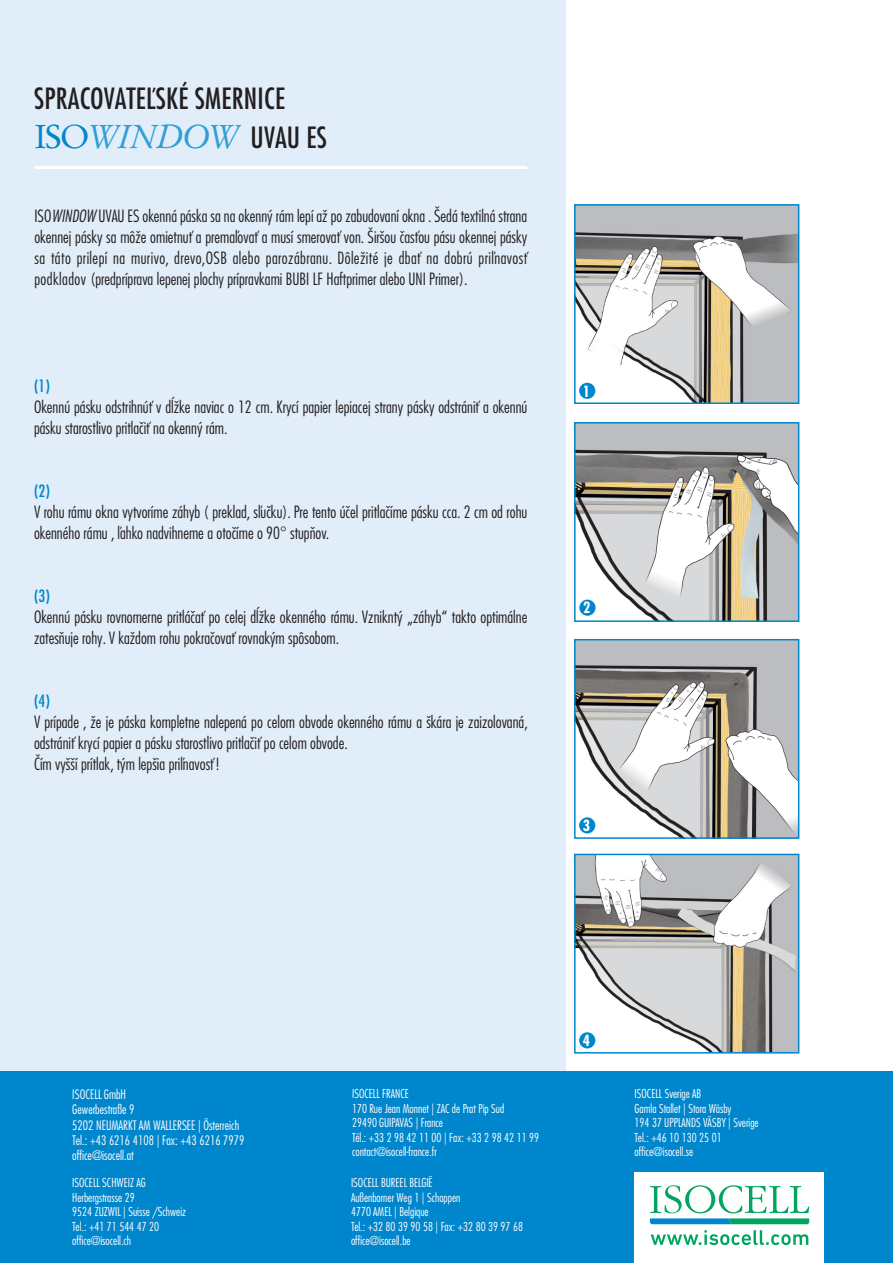
<style>
.page{position:relative;width:893px;height:1263px;background:#fff}
.page>*{position:absolute;margin:0;border:0;box-sizing:border-box;transform-origin:0 0}
.t1{font:italic 33px "Stempel Garamond LT Pro";letter-spacing:-.05em;color:#309ed8}
.t2{font:500 condensed 28.5px "Futura LT Pro";letter-spacing:.01em;color:#231f20}
.t3{font:300 condensed 16.5px/21px "Futura LT Pro";color:#231f20}
.t4{font:500 condensed 16.5px "Futura LT Pro";color:#0086cc}
.t5{font:700 condensed 15px "Futura LT Pro";color:#fff}
.t6{font:300 condensed 12.75px/15.3px "Futura LT Pro";color:#fff}
.t7{font:300 condensed 12px/14.4px "Futura LT Pro";color:#fff}
.s1{font-style:normal;color:#0086cc}
.s2{font-family:"Futura LT Pro";font-weight:500;font-style:normal;font-stretch:condensed;font-size:28.5px;color:#231f20}
.s3{font-style:italic}
</style>
<div class="page">
<div style="left:0;top:0;width:565px;height:1073px;background:#e1edf8"></div>
<img style="left:577px;top:207px;width:219px;height:194px">
<div style="left:574px;top:204px;width:225px;height:200px;border:2px solid #0086cc"></div>
<img style="left:577px;top:425px;width:219px;height:194px">
<div style="left:574px;top:422px;width:225px;height:200px;border:2px solid #0086cc"></div>
<img style="left:577px;top:642px;width:219px;height:194px">
<div style="left:574px;top:639px;width:225px;height:200px;border:2px solid #0086cc"></div>
<img style="left:577px;top:857px;width:219px;height:193px">
<div style="left:574px;top:854px;width:225px;height:199px;border:2px solid #0086cc"></div>
<div style="left:579px;top:383px;width:16px;height:16px;background:#0086cc;border-radius:50%"></div>
<div style="left:579px;top:600px;width:16px;height:16px;background:#0086cc;border-radius:50%"></div>
<div style="left:579px;top:817px;width:16px;height:16px;background:#0086cc;border-radius:50%"></div>
<div style="left:579px;top:1032px;width:16px;height:16px;background:#0086cc;border-radius:50%"></div>
<hr style="left:34px;top:166px;width:493px;height:3px;background:#fff">
<div style="left:0;top:1071px;width:893px;height:192px;background:#0086cc"></div>
<div style="left:635px;top:1172px;width:189px;height:91px;background:#fff"></div>
<svg style="left:650px;top:1185px;width:159px;height:39px"></svg>
<svg style="left:651px;top:1230px;width:157px;height:15px"></svg>
<h2 class="t2" style="left:34px;top:78px;width:252px">SPRACOVATEĽSKÉ SMERNICE</h2>
<h1 class="t1" style="left:34px;top:116px;width:294px"><span class="s1">ISO</span>WINDOW <span class="s2">UVAU ES</span></h1>
<p class="t3" style="left:34px;top:205px;width:494px;text-align:justify">ISO<span class="s3">WINDOW</span> UVAU ES okenná páska sa na okenný rám lepí až po zabudovaní okna . Šedá textilná strana okennej pásky sa môže omietnuť a premaľovať a musí smerovať von. Širšou časťou pásu okennej pásky sa táto prilepí na murivo, drevo,OSB alebo parozábranu. Dôležité je dbať na dobrú priľnavosť podkladov (predpríprava lepenej plochy prípravkami BUBI LF Haftprimer alebo UNI Primer).</p>
<p class="t4" style="left:34px;top:375px;width:17px">(1)</p>
<p class="t3" style="left:34px;top:396px;width:495px">Okennú pásku odstrihnúť v dĺžke naviac o 12 cm. Krycí papier lepiacej strany pásky odstrániť a okennú pásku starostlivo pritlačiť na okenný rám.</p>
<p class="t4" style="left:34px;top:480px;width:17px">(2)</p>
<p class="t3" style="left:34px;top:501px;width:495px">V rohu rámu okna vytvoríme záhyb ( preklad, sľučku). Pre tento účel pritlačíme pásku cca. 2 cm od rohu okenného rámu , ľahko nadvihneme a otočíme o 90° stupňov.</p>
<p class="t4" style="left:34px;top:585px;width:17px">(3)</p>
<p class="t3" style="left:34px;top:606px;width:495px">Okennú pásku rovnomerne pritláčať po celej dĺžke okenného rámu. Vznikntý „záhyb“ takto optimálne zatesňuje rohy. V každom rohu pokračovať rovnakým spôsobom.</p>
<p class="t4" style="left:34px;top:690px;width:17px">(4)</p>
<p class="t3" style="left:34px;top:711px;width:495px">V prípade , že je páska kompletne nalepená po celom obvode okenného rámu a škára je zaizolovaná, odstrániť krycí papier a pásku starostlivo pritlačiť po celom obvode.<br>Čím vyšší prítlak, tým lepšia priľnavosť!</p>
<p class="t5" style="left:583px;top:381px;width:9px">1</p>
<p class="t5" style="left:583px;top:598px;width:9px">2</p>
<p class="t5" style="left:583px;top:815px;width:9px">3</p>
<p class="t5" style="left:583px;top:1030px;width:9px">4</p>
<p class="t6" style="left:72px;top:1087px;width:174px">ISOCELL GmbH<br>Gewerbestraße 9<br>5202 NEUMARKT AM WALLERSEE | Österreich<br>Tel.: +43 6216 4108 | Fax: +43 6216 7979 office@isocell.at</p>
<p class="t7" style="left:352px;top:1087px;width:189px">ISOCELL FRANCE<br>170 Rue Jean Monnet | ZAC de Prat Pip Sud<br>29490 GUIPAVAS | France<br>Tél.: +33 2 98 42 11 00 | Fax: +33 2 98 42 11 99 contact@isocell-france.fr</p>
<p class="t7" style="left:635px;top:1087px;width:126px">ISOCELL Sverige AB<br>Gamla Stallet | Stora Wäsby<br>194 37 UPPLANDS VÄSBY | Sverige<br>Tel.: +46 10 130 25 01 office@isocell.se</p>
<p class="t7" style="left:72px;top:1175px;width:115px">ISOCELL SCHWEIZ AG<br>Herbergstrasse 29<br>9524 ZUZWIL | Suisse /Schweiz<br>Tel.: +41 71 544 47 20 office@isocell.ch</p>
<p class="t7" style="left:351px;top:1175px;width:174px">ISOCELL BUREEL BELGIË<br>Außenborner Weg 1 | Schoppen<br>4770 AMEL | Belgique<br>Tel.: +32 80 39 90 58 | Fax: +32 80 39 97 68 office@isocell.be</p>
</div>
